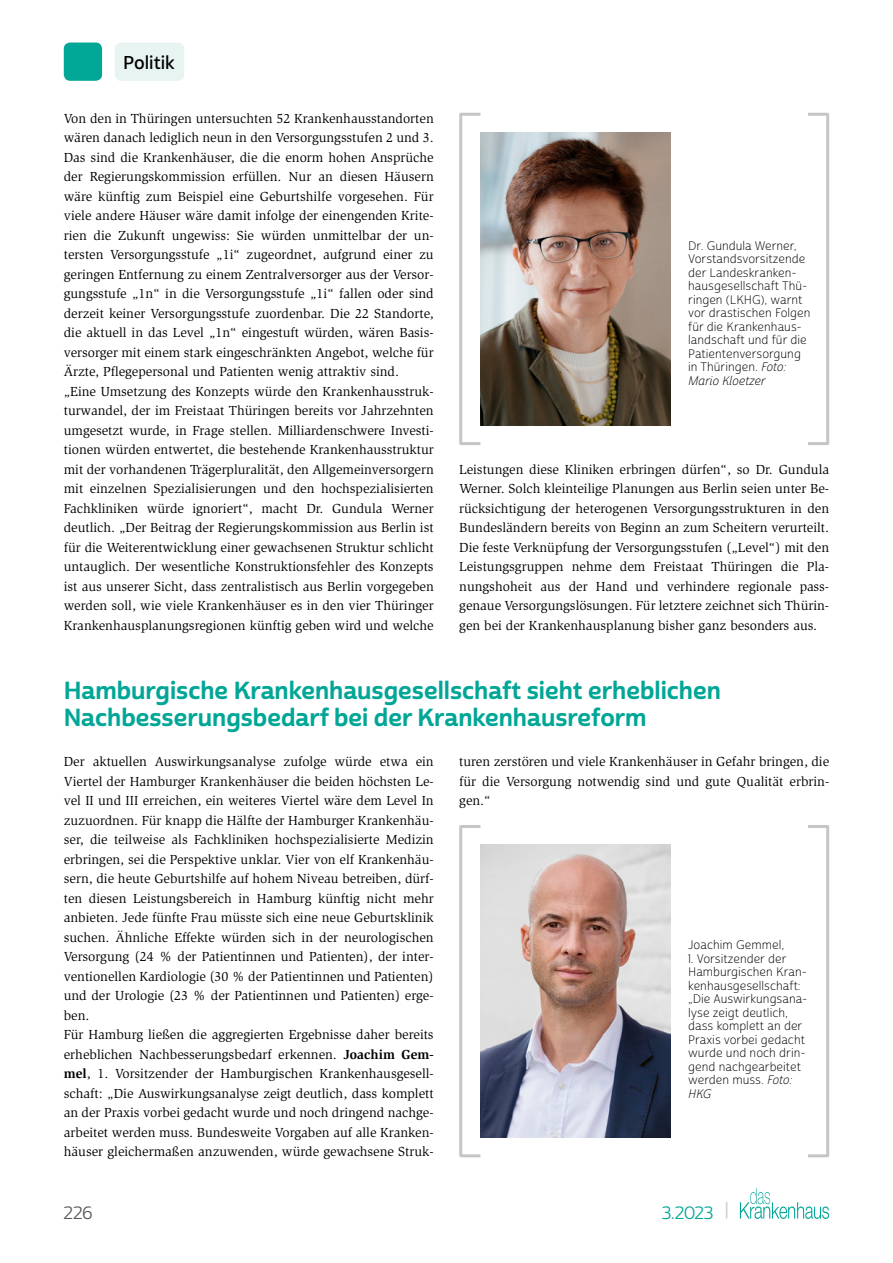
<style>
.page{position:relative;width:893px;height:1263px;background:#fff}
.page>*{position:absolute;margin:0;border:0;box-sizing:border-box;transform-origin:0 0}
.t1{font:24px/27px "Cabrito Sans Nor Bol";color:#00a696}
.t2{font:18px "Cabrito Sans Nor Dem";letter-spacing:-.005em;color:#000}
.t3{font:17.25px "Cabrito Sans Nor Reg";color:#00a696}
.t4{font:17.25px "Cabrito Sans Nor Reg";color:#575756}
.t5{font:13.5px/19.5px "Slimbach Std";color:#000}
.t6{font:12px/13.5px "Cabrito Sans Nor Lig";color:#000}
.t7{font:12px "Cabrito Sans Nor Lig It";color:#000}
.s1{font-family:"Cabrito Sans Nor Lig It"}
.s2{font-weight:700}
.s3{font-size:18.9px;color:#c6c6c6}
</style>
<div class="page">
<div style="left:115px;top:43px;width:69px;height:38px;background:#e7f4f2;border-radius:6px"></div>
<svg style="left:740px;top:1188px;width:89px;height:31px"></svg>
<div style="left:64px;top:43px;width:38px;height:38px;background:#00a696;border-radius:6px"></div>
<div style="left:459px;top:113px;width:23px;height:332px;border:3px solid #c6c6c6"></div>
<div style="left:806px;top:113px;width:23px;height:332px;border:3px solid #c6c6c6"></div>
<img style="left:480px;top:133px;width:190px;height:293px">
<div style="left:459px;top:825px;width:23px;height:332px;border:3px solid #c6c6c6"></div>
<div style="left:806px;top:825px;width:23px;height:332px;border:3px solid #c6c6c6"></div>
<img style="left:480px;top:844px;width:190px;height:293px">
<h2 class="t2" style="left:123px;top:51px;width:53px">Politik</h2>
<p class="t5" style="left:64px;top:109px;width:371px">Von den in Thüringen untersuchten 52 Krankenhausstandorten wären danach lediglich neun in den Versorgungsstufen 2 und 3.<br>Das sind die Krankenhäuser, die die enorm hohen Ansprüche der Regierungskommission erfüllen. Nur an diesen Häusern wäre künftig zum Beispiel eine Geburtshilfe vorgesehen. Für viele andere Häuser wäre damit infolge der einengenden Krite&shy;rien die Zukunft ungewiss: Sie würden unmittelbar der un&shy;tersten Versorgungsstufe „1i“ zugeordnet, aufgrund einer zu geringen Entfernung zu einem Zentralversorger aus der Versor&shy;gungsstufe „1n“ in die Versorgungsstufe „1i“ fallen oder sind derzeit keiner Versorgungsstufe zuordenbar. Die 22 Standorte, die aktuell in das Level „1n“ eingestuft würden, wären Basis&shy;versorger mit einem stark eingeschränkten Angebot, welche für Ärzte, Pflegepersonal und Patienten wenig attraktiv sind. „Eine Umsetzung des Konzepts würde den Krankenhausstruk&shy;turwandel, der im Freistaat Thüringen bereits vor Jahrzehnten umgesetzt wurde, in Frage stellen. Milliardenschwere Investi&shy;tionen würden entwertet, die bestehende Krankenhausstruktur mit der vorhandenen Trägerpluralität, den Allgemeinversorgern mit einzelnen Spezialisierungen und den hochspezialisierten Fachkliniken würde ignoriert“, macht Dr. Gundula Werner deutlich. „Der Beitrag der Regierungskommission aus Berlin ist für die Weiterentwicklung einer gewachsenen Struktur schlicht untauglich. Der wesentliche Konstruktionsfehler des Konzepts ist aus unserer Sicht, dass zentralistisch aus Berlin vorgegeben werden soll, wie viele Krankenhäuser es in den vier Thüringer Krankenhausplanungsregionen künftig geben wird und welche</p>
<p class="t6" style="left:688px;top:239px;width:124px">Dr. Gundula Werner,<br>Vorstandsvorsitzende der Landeskranken&shy;hausgesellschaft Thü&shy;ringen (LKHG), warnt vor drastischen Folgen für die Krankenhaus&shy;landschaft und für die<br>Patientenversorgung in Thüringen. <span class="s1">Foto:</span></p>
<p class="t7" style="left:688px;top:373px;width:78px">Mario Kloetzer</p>
<p class="t5" style="left:459px;top:460px;width:371px;text-align:justify">Leistungen diese Kliniken erbringen dürfen“, so Dr. Gundula Werner. Solch kleinteilige Planungen aus Berlin seien unter Be&shy;rücksichtigung der heterogenen Versorgungsstrukturen in den Bundesländern bereits von Beginn an zum Scheitern verurteilt.<br>Die feste Verknüpfung der Versorgungsstufen („Level“) mit den Leistungsgruppen nehme dem Freistaat Thüringen die Pla&shy;nungshoheit aus der Hand und verhindere regionale pass&shy;genaue Versorgungslösungen. Für letztere zeichnet sich Thürin&shy;gen bei der Krankenhausplanung bisher ganz besonders aus.</p>
<h1 class="t1" style="left:64px;top:677px;width:659px">Hamburgische Krankenhausgesellschaft sieht erheblichen<br>Nachbesserungsbedarf bei der Krankenhausreform</h1>
<p class="t5" style="left:64px;top:752px;width:371px">Der aktuellen Auswirkungsanalyse zufolge würde etwa ein Viertel der Hamburger Krankenhäuser die beiden höchsten Le&shy;vel II und III erreichen, ein weiteres Viertel wäre dem Level In zuzuordnen. Für knapp die Hälfte der Hamburger Krankenhäu&shy;ser, die teilweise als Fachkliniken hochspezialisierte Medizin erbringen, sei die Perspektive unklar. Vier von elf Krankenhäu&shy;sern, die heute Geburtshilfe auf hohem Niveau betreiben, dürf&shy;ten diesen Leistungsbereich in Hamburg künftig nicht mehr anbieten. Jede fünfte Frau müsste sich eine neue Geburtsklinik suchen. Ähnliche Effekte würden sich in der neurologischen Versorgung (24 % der Patientinnen und Patienten), der inter&shy;ventionellen Kardiologie (30 % der Patientinnen und Patienten) und der Urologie (23 % der Patientinnen und Patienten) erge&shy;ben.<br>Für Hamburg ließen die aggregierten Ergebnisse daher bereits erheblichen Nachbesserungsbedarf erkennen. <span class="s2">Joachim Gem&shy;mel</span>, 1. Vorsitzender der Hamburgischen Krankenhausgesell&shy;schaft: „Die Auswirkungsanalyse zeigt deutlich, dass komplett an der Praxis vorbei gedacht wurde und noch dringend nachge&shy;arbeitet werden muss. Bundesweite Vorgaben auf alle Kranken&shy;häuser gleichermaßen anzuwenden, würde gewachsene Struk-</p>
<p class="t5" style="left:459px;top:752px;width:371px;text-align:justify">turen zerstören und viele Krankenhäuser in Gefahr bringen, die für die Versorgung notwendig sind und gute Qualität erbrin&shy;gen.“</p>
<p class="t6" style="left:688px;top:939px;width:98px">Joachim Gemmel,</p>
<p class="t6" style="left:688px;top:952px;width:121px">1. Vorsitzender der<br>Hamburgischen Kran&shy;kenhausgesellschaft: „Die Auswirkungsana&shy;lyse zeigt deutlich, dass komplett an der<br>Praxis vorbei gedacht wurde und noch drin&shy;gend nachgearbeitet werden muss. <span class="s1">Foto:</span></p>
<p class="t7" style="left:688px;top:1086px;width:24px">HKG</p>
<p class="t4" style="left:64px;top:1202px;width:30px">226</p>
<p class="t3" style="left:662px;top:1202px;width:69px">3.2023 <span class="s3">|</span></p>
</div>
